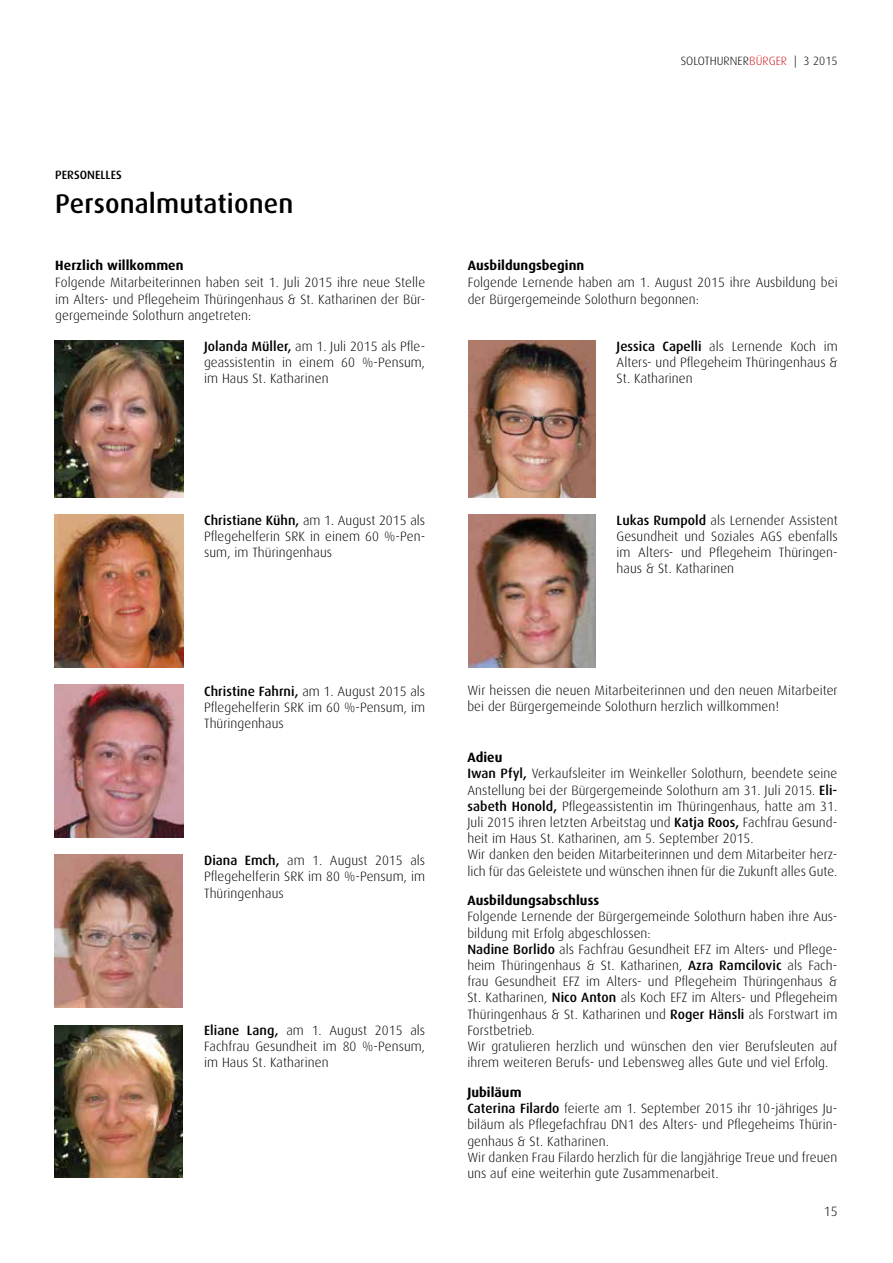
<style>
.page{position:relative;width:893px;height:1263px;background:#fff}
.page>*{position:absolute;margin:0;border:0;box-sizing:border-box;transform-origin:0 0}
.t1{font:500 27px "Dax";letter-spacing:.005em;color:#000}
.t2{font:300 13.5px/16.2px "Dax";letter-spacing:.005em;color:#000;text-align:justify}
.t3{font:700 13.5px "Dax";letter-spacing:.005em;color:#000}
.t4{font:300 12px "Dax";letter-spacing:.005em;color:#000}
.t5{font:500 12px "Dax";color:#000}
.s1{font-weight:500}
.s2{color:#cd171a}
.s3{font-weight:700}
</style>
<div class="page">
<img style="left:55px;top:340px;width:128px;height:158px">
<img style="left:55px;top:514px;width:128px;height:153px">
<img style="left:55px;top:685px;width:128px;height:153px">
<img style="left:55px;top:855px;width:128px;height:153px">
<img style="left:55px;top:1025px;width:128px;height:153px">
<img style="left:468px;top:340px;width:128px;height:158px">
<img style="left:468px;top:514px;width:127px;height:154px">
<p class="t5" style="left:55px;top:168px;width:68px">PERSONELLES</p>
<h1 class="t1" style="left:55px;top:188px;width:240px">Personalmutationen</h1>
<p class="t3" style="left:55px;top:257px;width:130px">Herzlich willkommen</p>
<p class="t2" style="left:55px;top:275px;width:371px">Folgende Mitarbeiterinnen haben seit 1. Juli 2015 ihre neue Stelle im Alters- und Pflegeheim Thüringenhaus &amp; St. Katharinen der Bür&shy;gergemeinde Solothurn angetreten:</p>
<p class="t2" style="left:204px;top:338px;width:223px"><span class="s1">Jolanda Müller,</span> am 1. Juli 2015 als Pfle&shy;geassistentin in einem 60 %-Pensum, im Haus St. Katharinen</p>
<p class="t4" style="left:681px;top:54px;width:158px">SOLOTHURNER<span class="s2">BÜRGER</span> | 3 2015</p>
<p class="t3" style="left:468px;top:257px;width:118px">Ausbildungsbeginn</p>
<p class="t2" style="left:468px;top:275px;width:371px">Folgende Lernende haben am 1. August 2015 ihre Ausbildung bei der Bürgergemeinde Solothurn begonnen:</p>
<p class="t2" style="left:617px;top:338px;width:223px"><span class="s1">Jessica Capelli</span> als Lernende Koch im Alters- und Pflegeheim Thüringenhaus &amp; St. Katharinen</p>
<p class="t2" style="left:204px;top:512px;width:223px"><span class="s1">Christiane Kühn,</span> am 1. August 2015 als Pflegehelferin SRK in einem 60 %-Pen&shy;sum, im Thüringenhaus</p>
<p class="t2" style="left:617px;top:512px;width:223px"><span class="s1">Lukas Rumpold</span> als Lernender Assistent Gesundheit und Soziales AGS ebenfalls im Alters- und Pflegeheim Thüringen&shy;haus &amp; St. Katharinen</p>
<p class="t2" style="left:204px;top:683px;width:223px"><span class="s1">Christine Fahrni,</span> am 1. August 2015 als Pflegehelferin SRK im 60 %-Pensum, im Thüringenhaus</p>
<p class="t2" style="left:204px;top:853px;width:223px"><span class="s1">Diana Emch,</span> am 1. August 2015 als Pflegehelferin SRK im 80 %-Pensum, im Thüringenhaus</p>
<p class="t2" style="left:204px;top:1022px;width:223px"><span class="s1">Eliane Lang,</span> am 1. August 2015 als Fachfrau Gesundheit im 80 %-Pensum, im Haus St. Katharinen</p>
<p class="t2" style="left:467px;top:682px;width:372px">Wir heissen die neuen Mitarbeiterinnen und den neuen Mitarbeiter bei der Bürgergemeinde Solothurn herzlich willkommen!</p>
<p class="t2" style="left:467px;top:749px;width:371px;text-align:left"><span class="s3">Adieu<br></span><span class="s1">Iwan Pfyl,</span> Verkaufsleiter im Weinkeller Solothurn, beendete seine Anstellung bei der Bürgergemeinde Solothurn am 31. Juli 2015. <span class="s1">Eli&shy;sabeth Honold,</span> Pflegeassistentin im Thüringenhaus, hatte am 31.<br>Juli 2015 ihren letzten Arbeitstag und <span class="s1">Katja Roos,</span> Fachfrau Gesund&shy;heit im Haus St. Katharinen, am 5. September 2015.<br>Wir danken den beiden Mitarbeiterinnen und dem Mitarbeiter herz&shy;lich für das Geleistete und wünschen ihnen für die Zukunft alles Gute.</p>
<p class="t3" style="left:467px;top:893px;width:133px">Ausbildungsabschluss</p>
<p class="t2" style="left:467px;top:909px;width:371px;text-align:left">Folgende Lernende der Bürgergemeinde Solothurn haben ihre Aus&shy;bildung mit Erfolg abgeschlossen:<br><span class="s1">Nadine Borlido</span> als Fachfrau Gesundheit EFZ im Alters- und Pflege&shy;heim Thüringenhaus &amp; St. Katharinen, <span class="s1">Azra Ramcilovic</span> als Fach&shy;frau Gesundheit EFZ im Alters- und Pflegeheim Thüringenhaus &amp; St. Katharinen, <span class="s1">Nico Anton</span> als Koch EFZ im Alters- und Pflegeheim Thüringenhaus &amp; St. Katharinen und <span class="s1">Roger Hänsli</span> als Forstwart im Forstbetrieb.<br>Wir gratulieren herzlich und wünschen den vier Berufsleuten auf ihrem weiteren Berufs- und Lebensweg alles Gute und viel Erfolg.</p>
<p class="t2" style="left:467px;top:1084px;width:371px;text-align:left"><span class="s3">Jubiläum<br></span><span class="s1">Caterina Filardo</span> feierte am 1. September 2015 ihr 10-jähriges Ju&shy;biläum als Pflegefachfrau DN1 des Alters- und Pflegeheims Thürin&shy;genhaus &amp; St. Katharinen.<br>Wir danken Frau Filardo herzlich für die langjährige Treue und freuen uns auf eine weiterhin gute Zusammenarbeit.</p>
<p class="t2" style="left:824px;top:1203px;width:15px">15</p>
</div>
